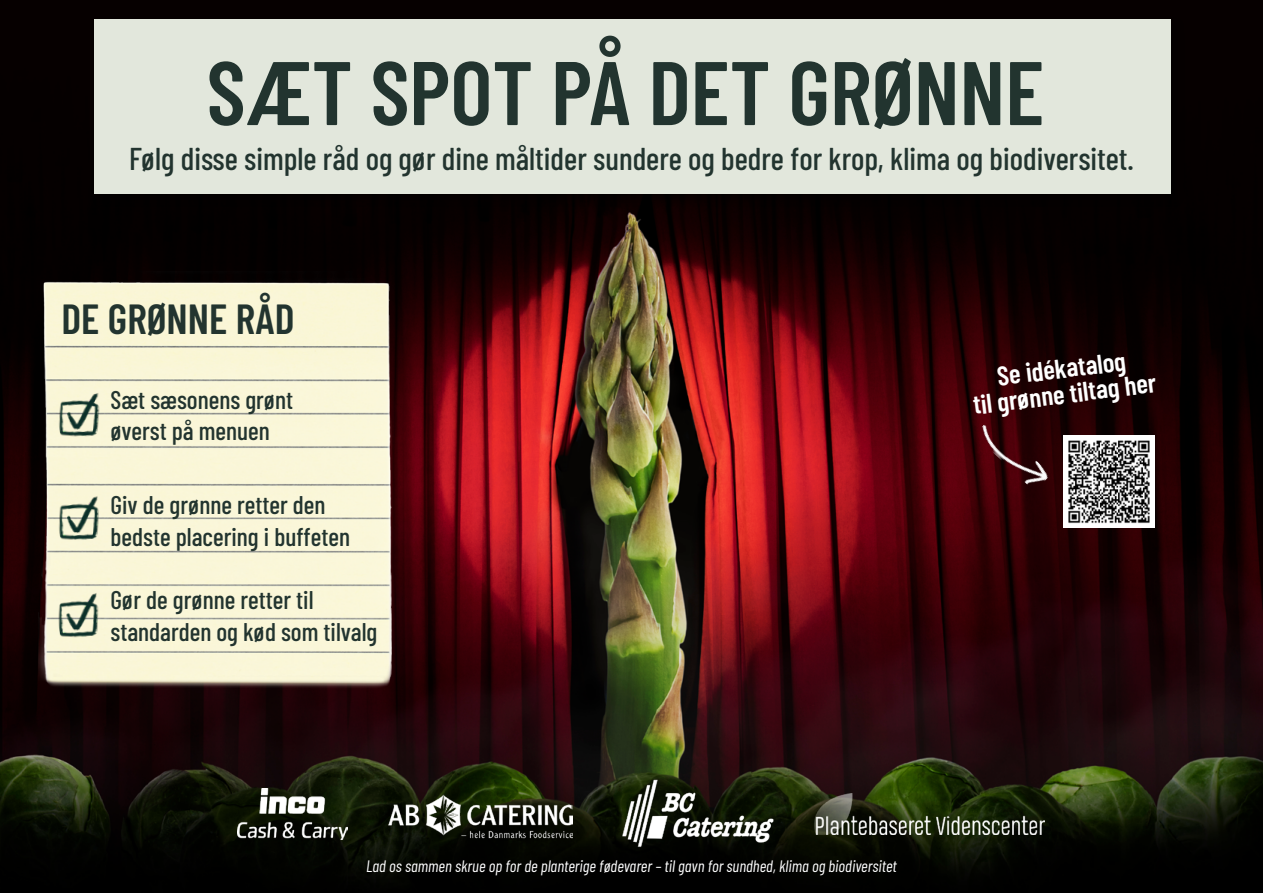
<style>
.page{position:relative;width:1263px;height:893px;background:#fff}
.page>*{position:absolute;margin:0;border:0;box-sizing:border-box;transform-origin:0 0}
.t1{font:600 90px "Barlow Condensed";color:#22342f}
.t2{font:600 42px "Barlow Condensed";color:#22342f}
.t3{font:500 31.5px "Barlow Condensed";color:#22342f}
.t4{font:600 27px/25.5px "Barlow Condensed";color:#fff;text-align:center}
.t5{font:500 25.5px/31.5px "Barlow Condensed";color:#22342f}
.t6{font:italic 16.5px "Barlow Condensed";color:#fff}
</style>
<div class="page">
<img style="left:0;top:0;width:1263px;height:893px">
<img style="left:38px;top:271px;width:353px;height:430px">
<img style="left:1063px;top:436px;width:91px;height:91px">
<img style="left:974px;top:418px;width:77px;height:74px">
<img style="left:48px;top:584px;width:62px;height:62px">
<img style="left:48px;top:383px;width:59px;height:60px">
<img style="left:48px;top:487px;width:62px;height:62px">
<div style="left:90px;top:17px;width:1095px;height:191px;background:#000"></div>
<div style="left:94px;top:20px;width:1076px;height:174px;background:#e2e7dc"></div>
<img style="left:388px;top:752px;width:185px;height:122px">
<img style="left:237px;top:789px;width:111px;height:50px">
<img style="left:815px;top:793px;width:229px;height:42px">
<img style="left:607px;top:754px;width:181px;height:121px">
<h1 class="t1" style="left:207px;top:29px;width:839px">SÆT SPOT PÅ DET GRØ NNE</h1>
<p class="t3" style="left:129px;top:136px;width:1006px">Følg disse simple råd og gør dine måltider sundere og bedre for krop, klima og biodiversitet.</p>
<h2 class="t2" style="left:62px;top:289px;width:234px">DE GRØ NNE RÅD</h2>
<p class="t5" style="left:111px;top:382px;width:184px">Sæt sæsonens grønt øverst på menuen</p>
<p class="t5" style="left:111px;top:487px;width:241px">Giv de grønne retter den bedste placering i buffeten</p>
<p class="t5" style="left:111px;top:583px;width:268px">Gør de grønne retter til standarden og kød som tilvalg</p>
<p class="t4" style="left:968px;top:365px;width:186px;rotate:-7deg">Se idékatalog<br>til grønne tiltag her</p>
<p class="t6" style="left:366px;top:854px;width:532px">Lad os sammen skrue op for de planterige fødevarer – til gavn for sundhed, klima og biodiversitet</p>
</div>
